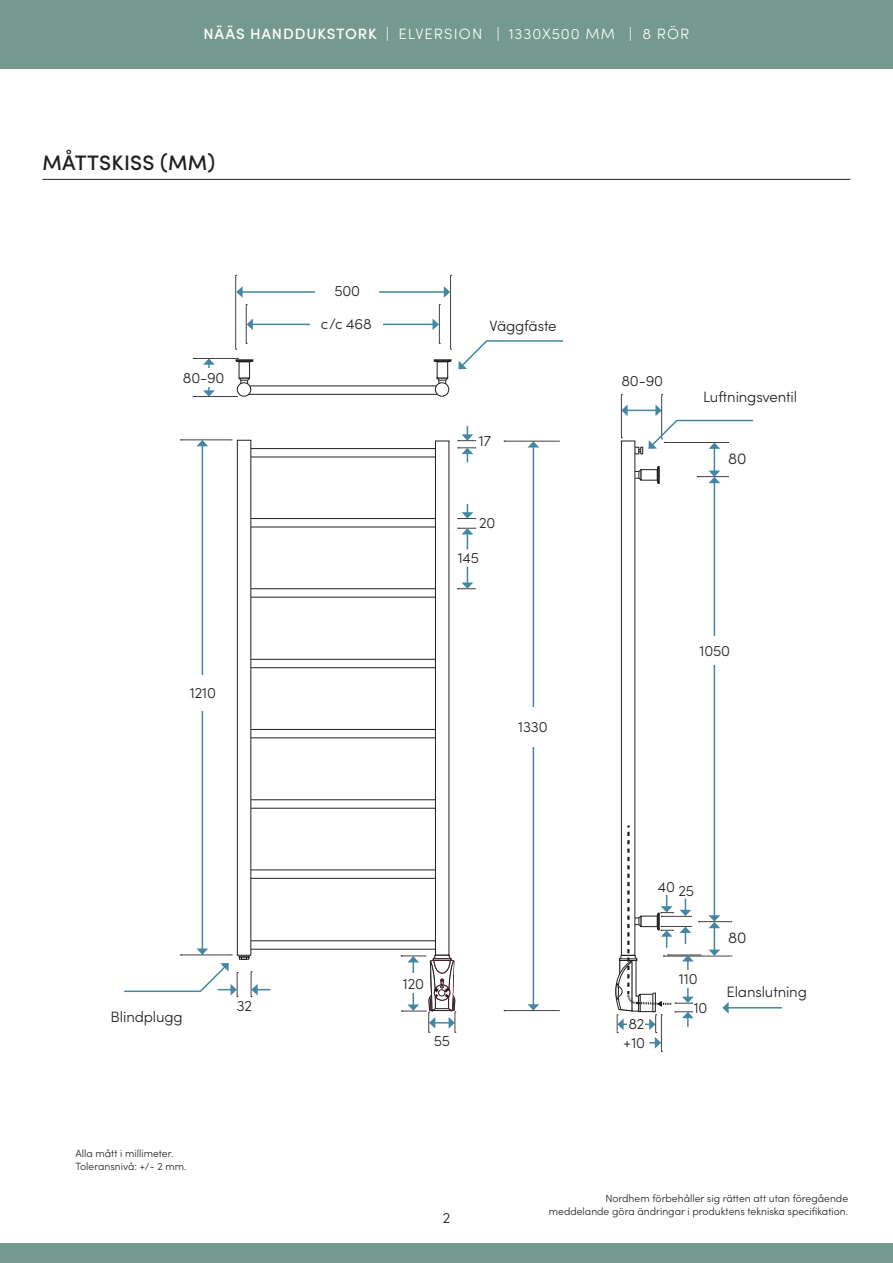
<style>
.page{position:relative;width:893px;height:1263px;background:#fff}
.page>*{position:absolute;margin:0;border:0;box-sizing:border-box;transform-origin:0 0}
.sid_2_h2_blå_med_lin{font:500 21px "Sofia Pro";letter-spacing:.01em;color:#231f20}
.sid_2_h2_högerställd{font:300 15.75px "Sofia Pro";color:#231f20}
.sid_2_h2_högerställd-2{font:300 15px "Sofia Pro";letter-spacing:-.01em;color:#231f20}
.sid_2_h2{font:300 15px "Sofia Pro";letter-spacing:.065em;color:#fff}
.t1{font:300 10.5px/12.6px "Sofia Pro";color:#231f20;text-align:right}
.s1{font-weight:500}
</style>
<div class="page">
<hr style="left:43px;top:179px;width:807px;height:1px;background:#231f20">
<hr style="left:202px;top:446px;width:1px;height:503px;background:#4287a3">
<div style="left:186px;top:675px;width:34px;height:35px;background:#fff"></div>
<svg style="left:180px;top:440px;width:52px;height:6px"></svg>
<hr style="left:208px;top:364px;width:2px;height:27px;background:#4287a3">
<hr style="left:252px;top:324px;width:181px;height:1px;background:#4287a3">
<hr style="left:242px;top:291px;width:202px;height:2px;background:#4287a3">
<svg style="left:458px;top:426px;width:18px;height:15px"></svg>
<svg style="left:458px;top:504px;width:18px;height:15px"></svg>
<svg style="left:458px;top:448px;width:18px;height:14px"></svg>
<svg style="left:457px;top:566px;width:18px;height:23px"></svg>
<svg style="left:458px;top:528px;width:18px;height:21px"></svg>
<svg style="left:193px;top:390px;width:44px;height:7px"></svg>
<svg style="left:235px;top:275px;width:18px;height:75px"></svg>
<div style="left:0;top:0;width:893px;height:68px;background:#75998f"></div>
<div style="left:0;top:1244px;width:893px;height:19px;background:#75998f"></div>
<div style="left:180px;top:369px;width:47px;height:18px;background:#fff"></div>
<div style="left:310px;top:315px;width:73px;height:17px;background:#fff"></div>
<div style="left:315px;top:282px;width:64px;height:17px;background:#fff"></div>
<hr style="left:714px;top:482px;width:1px;height:434px;background:#4287a3">
<div style="left:698px;top:636px;width:34px;height:29px;background:#fff"></div>
<svg style="left:621px;top:394px;width:133px;height:94px"></svg>
<div style="left:621px;top:441px;width:14px;height:514px;background:#fff"></div>
<div style="left:621px;top:441px;width:14px;height:515px;border:1px solid #231f20"></div>
<div style="left:439px;top:378px;width:7px;height:8px;border:1px solid #231f20"></div>
<div style="left:437px;top:360px;width:11px;height:18px;border:1px solid #231f20"></div>
<svg style="left:436px;top:376px;width:13px;height:5px"></svg>
<svg style="left:430px;top:275px;width:133px;height:94px"></svg>
<div style="left:240px;top:378px;width:8px;height:8px;border:1px solid #231f20"></div>
<div style="left:239px;top:360px;width:11px;height:18px;border:1px solid #231f20"></div>
<svg style="left:238px;top:377px;width:13px;height:4px"></svg>
<svg style="left:193px;top:358px;width:61px;height:7px"></svg>
<div style="left:243px;top:385px;width:204px;height:10px;border:1px solid #231f20"></div>
<div style="left:237px;top:383px;width:14px;height:13px;background:#fff;border-radius:50%"></div>
<div style="left:237px;top:382px;width:14px;height:15px;border:1px solid #231f20;border-radius:50%"></div>
<div style="left:435px;top:383px;width:14px;height:13px;background:#fff;border-radius:50%"></div>
<div style="left:435px;top:382px;width:14px;height:15px;border:1px solid #231f20;border-radius:50%"></div>
<svg style="left:124px;top:948px;width:146px;height:49px"></svg>
<div style="left:244px;top:869px;width:204px;height:10px;border:1px solid #231f20"></div>
<div style="left:244px;top:729px;width:204px;height:9px;border:1px solid #231f20"></div>
<div style="left:244px;top:659px;width:204px;height:9px;border:1px solid #231f20"></div>
<div style="left:244px;top:588px;width:204px;height:9px;border:1px solid #231f20"></div>
<div style="left:244px;top:518px;width:205px;height:9px;border:1px solid #231f20"></div>
<div style="left:244px;top:448px;width:204px;height:9px;border:1px solid #231f20"></div>
<div style="left:237px;top:440px;width:14px;height:515px;background:#fff"></div>
<div style="left:237px;top:440px;width:14px;height:516px;border:1px solid #231f20"></div>
<div style="left:435px;top:441px;width:14px;height:514px;background:#fff"></div>
<div style="left:435px;top:441px;width:14px;height:515px;border:1px solid #231f20"></div>
<hr style="left:533px;top:447px;width:1px;height:558px;background:#4287a3">
<div style="left:510px;top:707px;width:46px;height:40px;background:#fff"></div>
<svg style="left:504px;top:441px;width:55px;height:6px"></svg>
<svg style="left:504px;top:1004px;width:55px;height:7px"></svg>
<svg style="left:401px;top:954px;width:55px;height:79px"></svg>
<div style="left:438px;top:989px;width:7px;height:7px;border:1px solid #231f20;border-radius:50%"></div>
<hr style="left:728px;top:1007px;width:54px;height:1px;background:#4287a3">
<svg style="left:615px;top:823px;width:117px;height:229px"></svg>
<p class="sid_2_h2" style="left:203px;top:23px;width:488px"><span class="s1">NÄÄS HANDDUKSTORK</span> | ELVERSION | 1330X500 MM | 8 RÖR</p>
<p class="sid_2_h2_blå_med_lin" style="left:43px;top:147px;width:174px">MÅTTSKISS (MM)</p>
<p class="sid_2_h2_högerställd-2" style="left:183px;top:367px;width:43px">80-90</p>
<p class="sid_2_h2_högerställd-2" style="left:190px;top:682px;width:28px">1210</p>
<p class="sid_2_h2_högerställd-2" style="left:111px;top:1005px;width:74px">Blindplugg</p>
<p class="t1" style="left:75px;top:1146px;width:99px">Alla mått i millimeter.</p>
<p class="t1" style="left:75px;top:1159px;width:113px">Toleransnivå: +/- 2 mm.</p>
<p class="sid_2_h2_högerställd-2" style="left:237px;top:995px;width:17px">32</p>
<p class="sid_2_h2_högerställd-2" style="left:334px;top:280px;width:27px">500</p>
<p class="sid_2_h2_högerställd-2" style="left:321px;top:313px;width:52px">c/c 468</p>
<p class="sid_2_h2_högerställd-2" style="left:490px;top:315px;width:68px">Väggfäste</p>
<p class="sid_2_h2_högerställd-2" style="left:479px;top:430px;width:14px">17</p>
<p class="sid_2_h2_högerställd-2" style="left:479px;top:512px;width:18px">20</p>
<p class="sid_2_h2_högerställd-2" style="left:458px;top:546px;width:23px">145</p>
<p class="sid_2_h2_högerställd-2" style="left:518px;top:716px;width:31px">1330</p>
<p class="sid_2_h2_högerställd-2" style="left:621px;top:369px;width:43px">80-90</p>
<p class="sid_2_h2_högerställd-2" style="left:703px;top:386px;width:95px">Luftningsventil</p>
<p class="sid_2_h2_högerställd" style="left:728px;top:447px;width:20px">80</p>
<p class="sid_2_h2_högerställd-2" style="left:699px;top:640px;width:32px">1050</p>
<p class="sid_2_h2_högerställd-2" style="left:658px;top:876px;width:19px">40</p>
<p class="sid_2_h2_högerställd-2" style="left:678px;top:880px;width:17px">25</p>
<p class="sid_2_h2_högerställd-2" style="left:403px;top:973px;width:23px">120</p>
<p class="sid_2_h2_högerställd-2" style="left:679px;top:968px;width:20px">110</p>
<p class="sid_2_h2_högerställd-2" style="left:628px;top:1013px;width:18px">82</p>
<p class="sid_2_h2_högerställd-2" style="left:434px;top:1030px;width:18px">55</p>
<p class="sid_2_h2_högerställd-2" style="left:623px;top:1032px;width:23px">+10</p>
<p class="sid_2_h2_högerställd-2" style="left:694px;top:996px;width:15px">10</p>
<p class="sid_2_h2_högerställd" style="left:728px;top:926px;width:20px">80</p>
<p class="sid_2_h2_högerställd-2" style="left:726px;top:981px;width:82px">Elanslutning</p>
<h3 class="sid_2_h2_högerställd-2" style="left:443px;top:1207px;width:9px">2</h3>
<p class="t1" style="left:549px;top:1191px;width:301px">Nordhem förbehåller sig rätten att utan föregående meddelande göra ändringar i produktens tekniska specifikation.</p>
</div>
